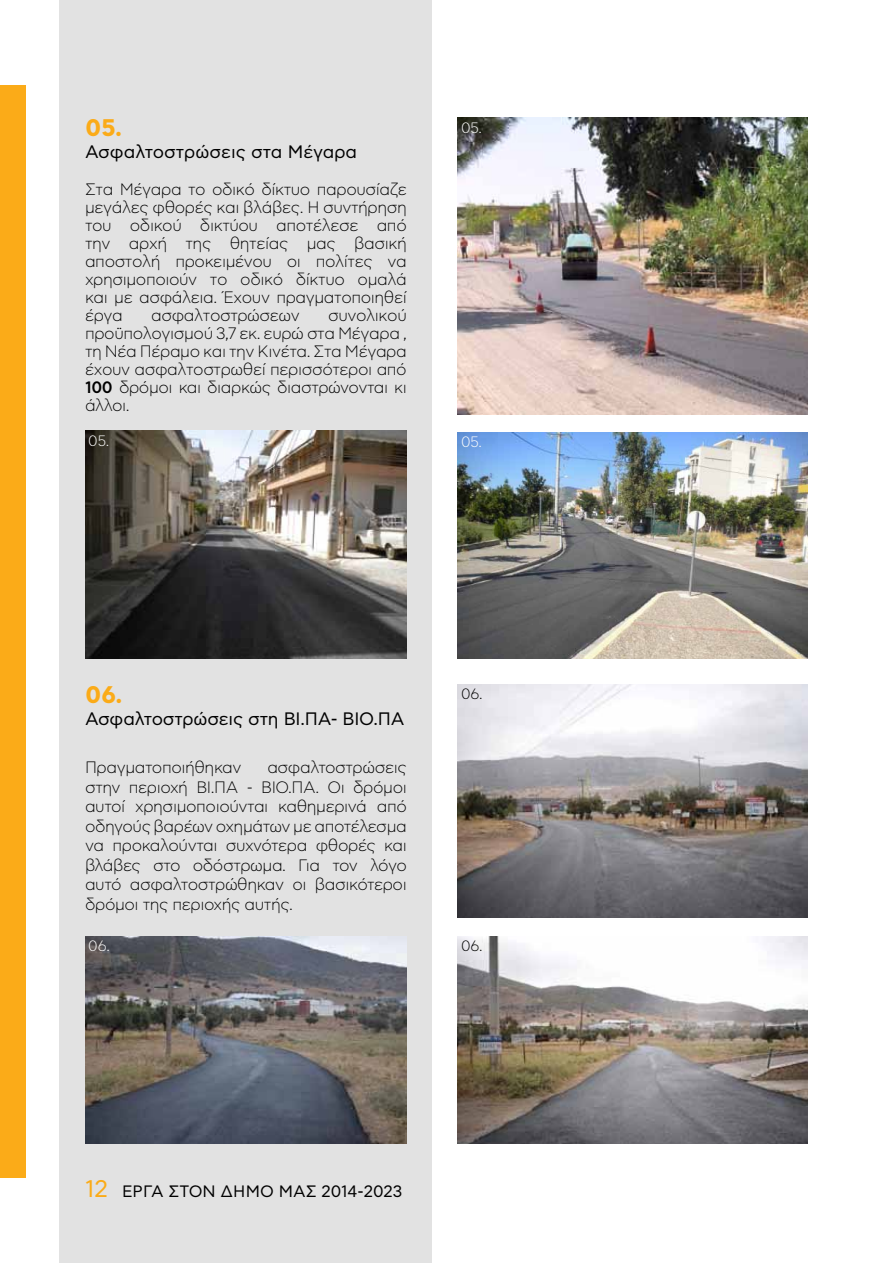
<style>
.page{position:relative;width:893px;height:1263px;background:#fff}
.page>*{position:absolute;margin:0;border:0;box-sizing:border-box;transform-origin:0 0}
.t1{font:700 24px "Asty CF Std";color:#fbab18}
.t2{font:18px "Asty CF Std";letter-spacing:-.01em;color:#000}
.t3{font:300 16.5px/18px "Asty CF Std";letter-spacing:-.025em;color:#000;text-align:justify}
.t4{font:16.5px "Asty CF Std";color:#000}
.t5{font:300 15px "Asty CF Std";color:#fff}
.t6{font:300 15px "Asty CF Std";color:#000}
.s1{font-weight:500}
.s2{font-size:24px;color:#fbab18}
</style>
<div class="page">
<div style="left:60px;top:0;width:372px;height:1263px;background:#e2e2e2"></div>
<div style="left:0;top:85px;width:26px;height:1093px;background:#fbab18"></div>
<img style="left:458px;top:432px;width:350px;height:226px">
<img style="left:458px;top:117px;width:350px;height:297px">
<img style="left:85px;top:431px;width:322px;height:227px">
<img style="left:458px;top:684px;width:350px;height:233px">
<img style="left:458px;top:936px;width:350px;height:208px">
<img style="left:85px;top:936px;width:322px;height:208px">
<h1 class="t1" style="left:85px;top:114px;width:39px">05.</h1>
<p class="t2" style="left:85px;top:142px;width:274px">Ασφαλτοστρώσεις στα Μέγαρα</p>
<p class="t3" style="left:85px;top:180px;width:323px">Στα Μέγαρα το οδικό δίκτυο παρουσίαζε μεγάλες φθορές και βλάβες. Η συντήρηση του οδικού δικτύου αποτέλεσε από την αρχή της θητείας μας βασική αποστολή προκειμένου οι πολίτες να χρησιμοποιούν το οδικό δίκτυο ομαλά και με ασφάλεια. Έχουν πραγματοποιηθεί έργα</p>
<p class="t3" style="left:85px;top:306px;width:323px;text-indent:243px">συνολικού προϋπολογισμού 3,7 εκ. ευρώ στα Μέγαρα , τη Νέα Πέραμο και την Κινέτα. Στα Μέγαρα έχουν ασφαλτοστρωθεί περισσότεροι από <span class="s1">100</span> δρόμοι και διαρκώς διαστρώνονται κι άλλοι.</p>
<p class="t3" style="left:151px;top:306px;width:150px">ασφαλτοστρώσεων</p>
<p class="t5" style="left:461px;top:119px;width:22px">05.</p>
<p class="t5" style="left:88px;top:433px;width:22px">05.</p>
<p class="t5" style="left:461px;top:434px;width:22px">05.</p>
<h1 class="t1" style="left:85px;top:681px;width:39px">06.</h1>
<p class="t2" style="left:85px;top:709px;width:321px">Ασφαλτοστρώσεις στη ΒΙ.ΠΑ- ΒΙΟ.ΠΑ</p>
<p class="t3" style="left:85px;top:759px;width:158px">Πραγματοποιήθηκαν</p>
<p class="t3" style="left:85px;top:758px;width:323px;line-height:19.5px;text-indent:182px">ασφαλτοστρώσεις στην περιοχή ΒΙ.ΠΑ - ΒΙΟ.ΠΑ. Οι δρόμοι αυτοί χρησιμοποιούνται καθημερινά από οδηγούς βαρέων οχημάτων με αποτέλεσμα να προκαλούνται συχνότερα φθορές και βλάβες στο οδόστρωμα. Για τον λόγο αυτό ασφαλτοστρώθηκαν οι βασικότεροι δρόμοι της περιοχής αυτής.</p>
<p class="t6" style="left:461px;top:686px;width:23px">06.</p>
<p class="t5" style="left:88px;top:938px;width:23px">06.</p>
<p class="t6" style="left:461px;top:938px;width:23px">06.</p>
<p class="t4" style="left:85px;top:1182px;width:319px"><span class="s2">12</span> ΕΡΓΑ ΣΤΟΝ ΔΗΜΟ ΜΑΣ 2014-2023</p>
</div>
